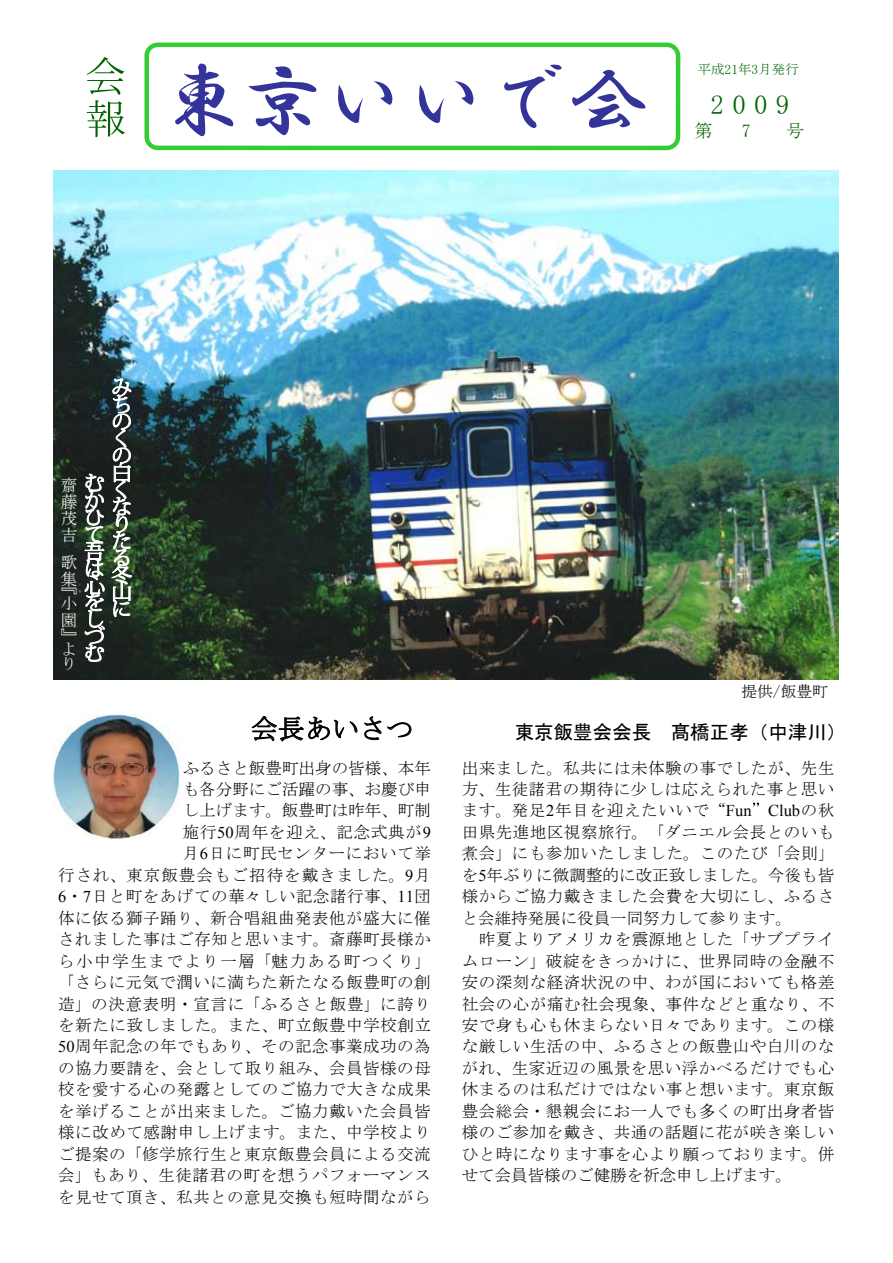
<style>
.page{position:relative;width:893px;height:1263px;background:#fff}
.page>*{position:absolute;margin:0;border:0;box-sizing:border-box;transform-origin:0 0}
.t1{font:81px "HG Gyoshotai";color:#33339a}
.t2{font:27px "MS Mincho";color:#000}
.t3{font:27px "MS P Mincho";color:#006500}
.t4{font:19.5px "MS Gothic";color:#000}
.t5{font:18px "MS P Mincho";color:#006500}
.t6{font:16.5px/21.5px "MS Mincho";letter-spacing:.03em;color:#000;text-align:justify}
.t7{font:16.5px/16.5px "MS P Mincho";color:#fff;text-align:justify}
.t8{font:15.75px "MS Mincho";color:#000}
.t9{font:13.5px "MS P Mincho";color:#006500}
.s1{font-family:"Times New Roman"}
</style>
<div class="page">
<img style="left:54px;top:170px;width:785px;height:509px">
<svg style="left:144px;top:43px;width:536px;height:107px"></svg>
<svg style="left:252px;top:716px;width:105px;height:26px"></svg>
<svg style="left:364px;top:716px;width:17px;height:24px"></svg>
<svg style="left:387px;top:722px;width:24px;height:16px"></svg>
<svg style="left:87px;top:57px;width:38px;height:81px"></svg>
<svg style="left:753px;top:803px;width:6px;height:4px"></svg>
<img style="left:111px;top:378px;width:22px;height:239px">
<svg style="left:84px;top:473px;width:21px;height:189px"></svg>
<img style="left:54px;top:714px;width:125px;height:125px">
<h1 class="t1" style="left:162px;top:59px;width:487px">東京いいで会</h1>
<p class="t9" style="left:698px;top:62px;width:103px">平成21年3月発行</p>
<h2 class="t3" style="left:710px;top:91px;width:80px">2 0 0 9</h2>
<p class="t5" style="left:694px;top:122px;width:19px">第</p>
<p class="t5" style="left:742px;top:122px;width:10px">7</p>
<p class="t5" style="left:786px;top:122px;width:19px">号</p>
<p class="t7" style="left:61px;top:477px;width:18px">齋藤茂吉</p>
<p class="t7" style="left:61px;top:554px;width:18px">歌集『</p>
<p class="t7" style="left:61px;top:595px;width:17px">小園』</p>
<p class="t7" style="left:61px;top:642px;width:15px;line-height:14.7px">より</p>
<h2 class="t2" style="left:251px;top:715px;width:164px">会長あいさつ</h2>
<p class="t8" style="left:741px;top:684px;width:88px">提供/飯豊町</p>
<p class="t4" style="left:515px;top:723px;width:333px">東京飯豊会会長 髙橋正孝（中津川）</p>
<p class="t6" style="left:58px;top:757px;width:374px;text-align:right">ふるさと飯豊町出身の皆様、本年<br>も各分野にご活躍の事、お慶び申<br>し上げます。飯豊町は昨年、町制<br>施行<span class="s1">50</span>周年を迎え、記念式典が<span class="s1">9<br></span>月<span class="s1">6</span>日に町民センターにおいて挙<br>行され、東京飯豊会もご招待を戴きました。<span class="s1">9</span>月<br><span class="s1">6</span>・<span class="s1">7</span>日と町をあげての華々しい記念諸行事、<span class="s1">11</span>団体に依る獅子踊り、新合唱組曲発表他が盛大に催されました事はご存知と思います。斎藤町長様から小中学生までより一層「魅力ある町つくり」「さらに元気で潤いに満ちた新たなる飯豊町の創造」の決意表明・宣言に「ふるさと飯豊」に誇りを新たに致しました。また、町立飯豊中学校創立<br><span class="s1">50</span>周年記念の年でもあり、その記念事業成功の為の協力要請を、会として取り組み、会員皆様の母校を愛する心の発露としてのご協力で大きな成果を挙げることが出来ました。ご協力戴いた会員皆様に改めて感謝申し上げます。また、中学校よりご提案の「修学旅行生と東京飯豊会員による交流会」もあり、生徒諸君の町を想うパフォーマンスを見せて頂き、私共との意見交換も短時間ながら</p>
<p class="t6" style="left:462px;top:757px;width:374px">出来ました。私共には未体験の事でしたが、先生方、生徒諸君の期待に少しは応えられた事と思います。発足<span class="s1">2</span>年目を迎えたいいで“<span class="s1">Fun Club</span>の秋田県先進地区視察旅行。「ダニエル会長とのいも煮会」にも参加いたしました。このたび「会則」を<span class="s1">5</span>年ぶりに微調整的に改正致しました。今後も皆様からご協力戴きました会費を大切にし、ふるさと会維持発展に役員一同努力して参ります。</p>
<p class="t6" style="left:462px;top:928px;width:374px;text-indent:17px">昨夏よりアメリカを震源地とした「サブプライムローン」破綻をきっかけに、世界同時の金融不安の深刻な経済状況の中、わが国においても格差社会の心が痛む社会現象、事件などと重なり、不安で身も心も休まらない日々であります。この様な厳しい生活の中、ふるさとの飯豊山や白川のながれ、生家近辺の風景を思い浮かべるだけでも心休まるのは私だけではない事と想います。東京飯豊会総会・懇親会にお一人でも多くの町出身者皆様のご参加を戴き、共通の話題に花が咲き楽しいひと時になります事を心より願っております。併せて会員皆様のご健勝を祈念申し上げます。</p>
</div>
